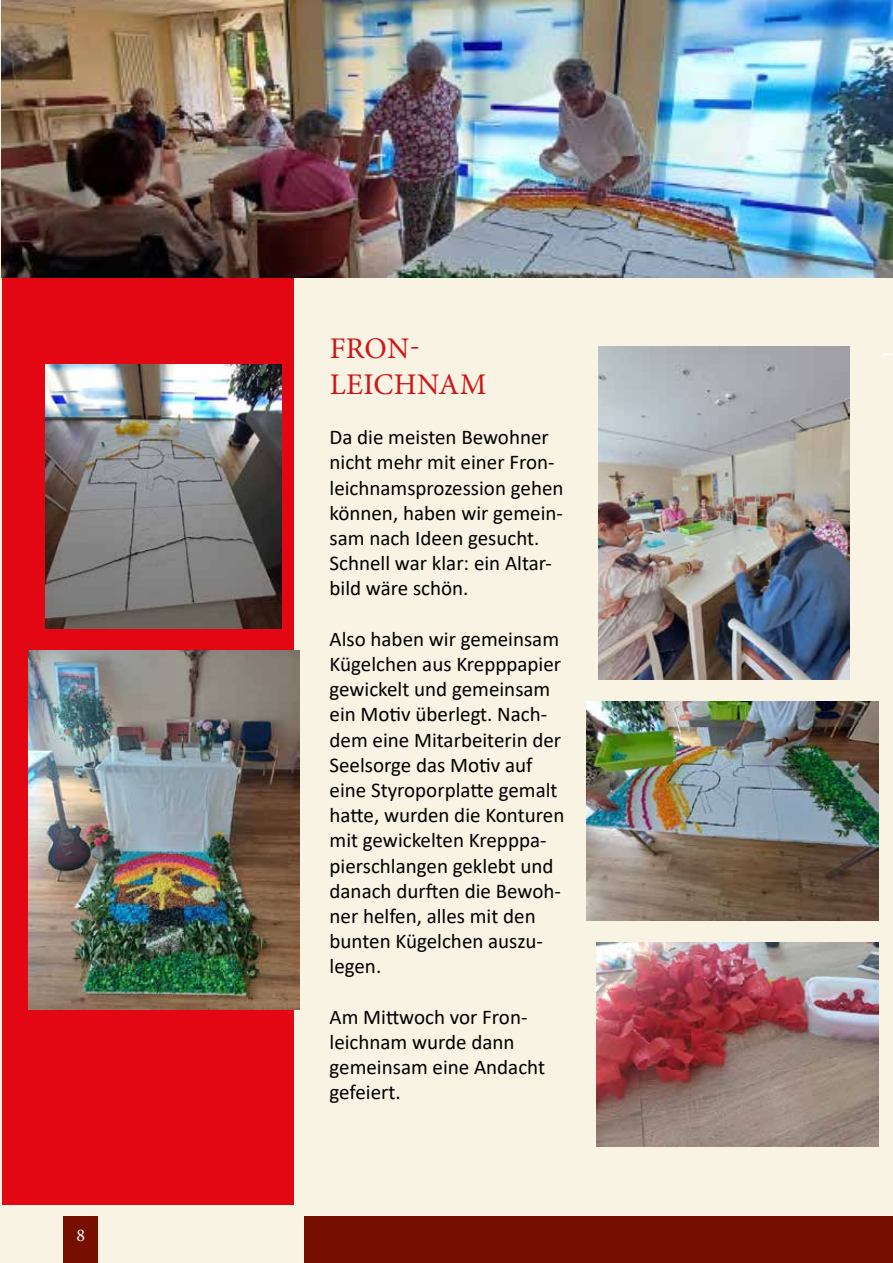
<style>
.page{position:relative;width:893px;height:1263px;background:#f8f3e3}
.page>*{position:absolute;margin:0;border:0;box-sizing:border-box;transform-origin:0 0}
.t1{font:30px/36px "Minion Pro";letter-spacing:.01em;color:#cd1719}
.t2{font:21px/25.2px "Calibri";color:#000}
.t3{font:18px "Minion Pro";color:#fff}
</style>
<div class="page">
<div style="left:64px;top:1216px;width:34px;height:47px;background:#760f00"></div>
<div style="left:305px;top:1216px;width:588px;height:47px;background:#760f00"></div>
<div style="left:2px;top:0;width:291px;height:1204px;background:#e30613"></div>
<img style="left:2px;top:0;width:891px;height:278px">
<img style="left:599px;top:347px;width:250px;height:333px">
<img style="left:28px;top:651px;width:271px;height:358px">
<img style="left:587px;top:702px;width:291px;height:218px">
<img style="left:596px;top:942px;width:282px;height:205px">
<img style="left:46px;top:364px;width:235px;height:264px">
<p class="t3" style="left:76px;top:1223px;width:10px">8</p>
<h1 class="t1" style="left:330px;top:330px;width:158px">FRON-<br>LEICHNAM</h1>
<p class="t2" style="left:330px;top:424px;width:235px">Da die meisten Bewohner nicht mehr mit einer Fron&shy;leichnamsprozession gehen können, haben wir gemein&shy;sam nach Ideen gesucht.<br>Schnell war klar: ein Altar&shy;bild wäre schön.</p>
<p class="t2" style="left:330px;top:626px;width:236px">Also haben wir gemeinsam<br>Kügelchen aus Krepppapier gewickelt und gemeinsam ein Motiv überlegt. Nach&shy;dem eine Mitarbeiterin der<br>Seelsorge das Motiv auf eine Styroporplatte gemalt hatte, wurden die Konturen mit gewickelten Krepppa&shy;pierschlangen geklebt und danach durften die Bewoh&shy;ner helfen, alles mit den bunten Kügelchen auszu&shy;legen.</p>
<p class="t2" style="left:330px;top:1004px;width:217px">Am Mittwoch vor Fron&shy;leichnam wurde dann gemeinsam eine Andacht gefeiert.</p>
</div>
